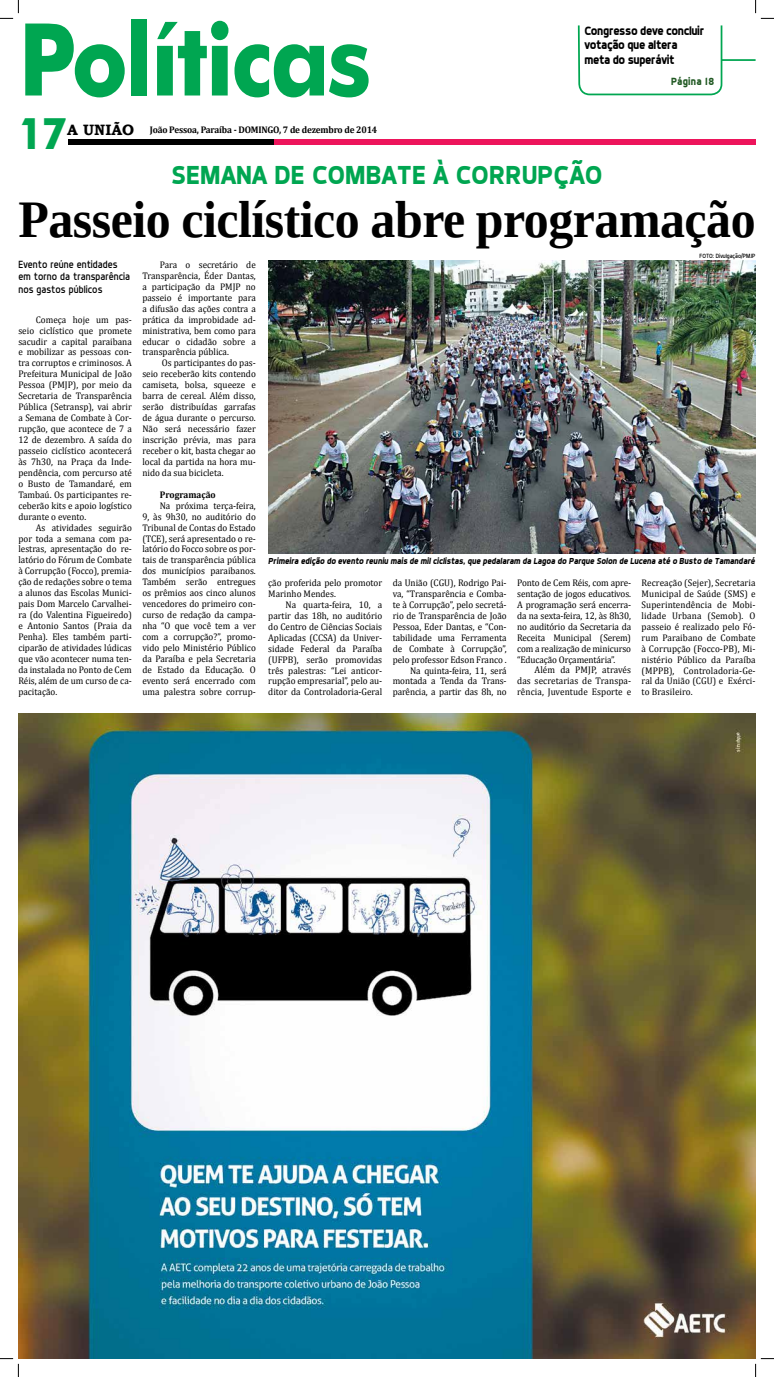
<style>
.page{position:relative;width:774px;height:1377px;background:#fff}
.page>*{position:absolute;margin:0;border:0;box-sizing:border-box;transform-origin:0 0}
.t1{font:700 100.62px "Futura BT";letter-spacing:-.03em;color:#00a651;scale:.9 1}
.t2{font:700 52.5px "Liberation Serif";letter-spacing:-.01em;color:#000;scale:.95 1}
.t3{font:700 43.75px "Futura BT";color:#00a651;scale:.9 1}
.t4{font:700 26.25px "Dyno";color:#00a651}
.t5{font:700 12.25px/14.7px "Dyno";letter-spacing:-.03em;color:#000;scale:.95 1}
.t6{font:10.5px/12.6px "Dyno";letter-spacing:.01em;color:#000;scale:.95 1}
.t7{font:700 10.5px "Dyno";letter-spacing:.02em;color:#205822;scale:.95 1}
.t8{font:9.62px/10.9px "Cambria";color:#000;text-align:justify;scale:.95 1}
.t9{font:700 9.62px "Cambria";letter-spacing:-.02em;color:#000;scale:.95 1}
.t10{font:700 9.62px "Cambria";color:#000;scale:.95 1}
.t11{font:italic 700 8.75px "Dyno";letter-spacing:-.01em;color:#000;scale:.95 1}
.t12{font:6.12px "Dyno";color:#000;scale:.95 1}
.s1{font-family:"Bookman Old Style";font-size:14.96px}
</style>
<div class="page">
<div style="left:68px;top:139px;width:206px;height:6px;background:#000"></div>
<div style="left:274px;top:139px;width:481px;height:6px;background:#ed145b"></div>
<hr style="left:721px;top:59px;width:34px;height:2px;background:#00a651">
<svg style="left:577px;top:25px;width:146px;height:71px"></svg>
<img style="left:18px;top:713px;width:737px;height:645px">
<img style="left:268px;top:260px;width:487px;height:293px">
<svg style="left:0;top:0;width:19px;height:19px"></svg>
<svg style="left:0;top:1357px;width:19px;height:19px"></svg>
<svg style="left:755px;top:0;width:18px;height:19px"></svg>
<svg style="left:754px;top:1357px;width:19px;height:19px"></svg>
<h1 class="t1" style="left:18px;top:-1px;width:393px">Políticas</h1>
<h3 class="t3" style="left:18px;top:107px;width:55px">17</h3>
<p class="t9" style="left:67px;top:122px;width:328px"><span class="s1">A UNIÃO</span> João Pessoa, Paraíba - DOMINGO, 7 de dezembro de 2014</p>
<p class="t5" style="left:584px;top:23px;width:128px">Congresso deve concluir votação que altera meta do superávit</p>
<p class="t7" style="left:671px;top:75px;width:47px">Página 18</p>
<h3 class="t4" style="left:171px;top:159px;width:433px">semana de combate à corrupção</h3>
<h2 class="t2" style="left:18px;top:184px;width:777px">Passeio ciclístico abre programação</h2>
<p class="t6" style="left:18px;top:258px;width:119px">Evento reúne entidades em torno da transparência nos gastos públicos</p>
<p class="t8" style="left:18px;top:314px;width:121px;text-indent:17px">Começa hoje um pas&shy;seio ciclístico que promete sacudir a capital paraibana e mobilizar as pessoas con&shy;tra corruptos e criminosos. A Prefeitura Municipal de João Pessoa (PMJP), por meio da Secretaria de Transparência Pública (Setransp), vai abrir a Semana de Combate à Cor&shy;rupção, que acontece de 7 a 12 de dezembro. A saída do passeio ciclístico acontecerá às 7h30, na Praça da Inde&shy;pendência, com percurso até o Busto de Tamandaré, em Tambaú. Os participantes re&shy;ceberão kits e apoio logístico durante o evento.</p>
<p class="t8" style="left:18px;top:521px;width:121px;text-indent:17px">As atividades seguirão por toda a semana com pa&shy;lestras, apresentação do re&shy;latório do Fórum de Combate à Corrupção (Focco), premia&shy;ção de redações sobre o tema a alunos das Escolas Munici&shy;pais Dom Marcelo Carvalhei&shy;ra (do Valentina Figueiredo) e Antonio Santos (Praia da Penha). Eles também parti&shy;ciparão de atividades lúdicas que vão acontecer numa ten&shy;da instalada no Ponto de Cem Réis, além de um curso de ca&shy;pacitação.</p>
<p class="t8" style="left:142px;top:259px;width:121px;text-indent:17px">Para o secretário de Transparência, Éder Dantas, a participação da PMJP no passeio é importante para a difusão das ações contra a prática da improbidade ad&shy;ministrativa, bem como para educar o cidadão sobre a transparência pública.</p>
<p class="t8" style="left:142px;top:357px;width:121px;text-indent:19px">Os participantes do pas&shy;seio receberão kits contendo camiseta, bolsa, squeeze e barra de cereal. Além disso, serão distribuídas garrafas de água durante o percurso.<br>Não será necessário fazer inscrição prévia, mas para receber o kit, basta chegar ao local da partida na hora mu&shy;nido da sua bicicleta.</p>
<p class="t10" style="left:160px;top:487px;width:60px">Programação</p>
<p class="t8" style="left:142px;top:500px;width:121px;text-indent:17px">Na próxima terça-feira, 9, às 9h30, no auditório do Tribunal de Contas do Estado (TCE), será apresentado o re&shy;latório do Focco sobre os por&shy;tais de transparência pública dos municípios paraibanos.<br>Também serão entregues os prêmios aos cinco alunos vencedores do primeiro con&shy;curso de redação da campa&shy;nha “O que você tem a ver com a corrupção?”, promo&shy;vido pelo Ministério Público da Paraíba e pela Secretaria de Estado da Educação. O evento será encerrado com uma palestra sobre corrup-</p>
<p class="t12" style="left:699px;top:253px;width:60px">Foto: Divulgação/PMJP</p>
<p class="t11" style="left:268px;top:555px;width:514px">Primeira edição do evento reuniu mais de mil ciclistas, que pedalaram da Lagoa do Parque Solon de Lucena até o Busto de Tamandaré</p>
<p class="t8" style="left:268px;top:577px;width:121px">ção proferida pelo promotor<br>Marinho Mendes.</p>
<p class="t8" style="left:268px;top:599px;width:121px;text-indent:17px">Na quarta-feira, 10, a partir das 18h, no auditório do Centro de Ciências Sociais Aplicadas (CCSA) da Univer&shy;sidade Federal da Paraíba (UFPB), serão promovidas três palestras: “Lei anticor&shy;rupção empresarial”, pelo au&shy;ditor da Controladoria-Geral</p>
<p class="t8" style="left:392px;top:577px;width:121px;text-align:right">da União (CGU), Rodrigo Pai&shy;va, “Transparência e Comba&shy;te à Corrupção”, pelo secretá&shy;rio de Transparência de João<br>Pessoa, Eder Dantas, e “Con&shy;tabilidade uma Ferramenta de Combate à Corrupção”, pelo professor Edson Franco .<br>Na quinta-feira, 11, será montada a Tenda da Trans&shy;parência, a partir das 8h, no</p>
<p class="t8" style="left:517px;top:577px;width:121px">Ponto de Cem Réis, com apre&shy;sentação de jogos educativos.<br>A programação será encerra&shy;da na sexta-feira, 12, às 8h30, no auditório da Secretaria da Receita Municipal (Serem) com a realização de minicurso “Educação Orçamentária”.</p>
<p class="t8" style="left:517px;top:664px;width:121px;text-indent:17px">Além da PMJP, através das secretarias de Transpa&shy;rência, Juventude Esporte e</p>
<p class="t8" style="left:641px;top:577px;width:121px">Recreação (Sejer), Secretaria Municipal de Saúde (SMS) e Superintendência de Mobi&shy;lidade Urbana (Semob). O passeio é realizado pelo Fó&shy;rum Paraibano de Combate à Corrupção (Focco-PB), Mi&shy;nistério Público da Paraíba (MPPB), Controladoria-Ge&shy;ral da União (CGU) e Exérci&shy;to Brasileiro.</p>
</div>
